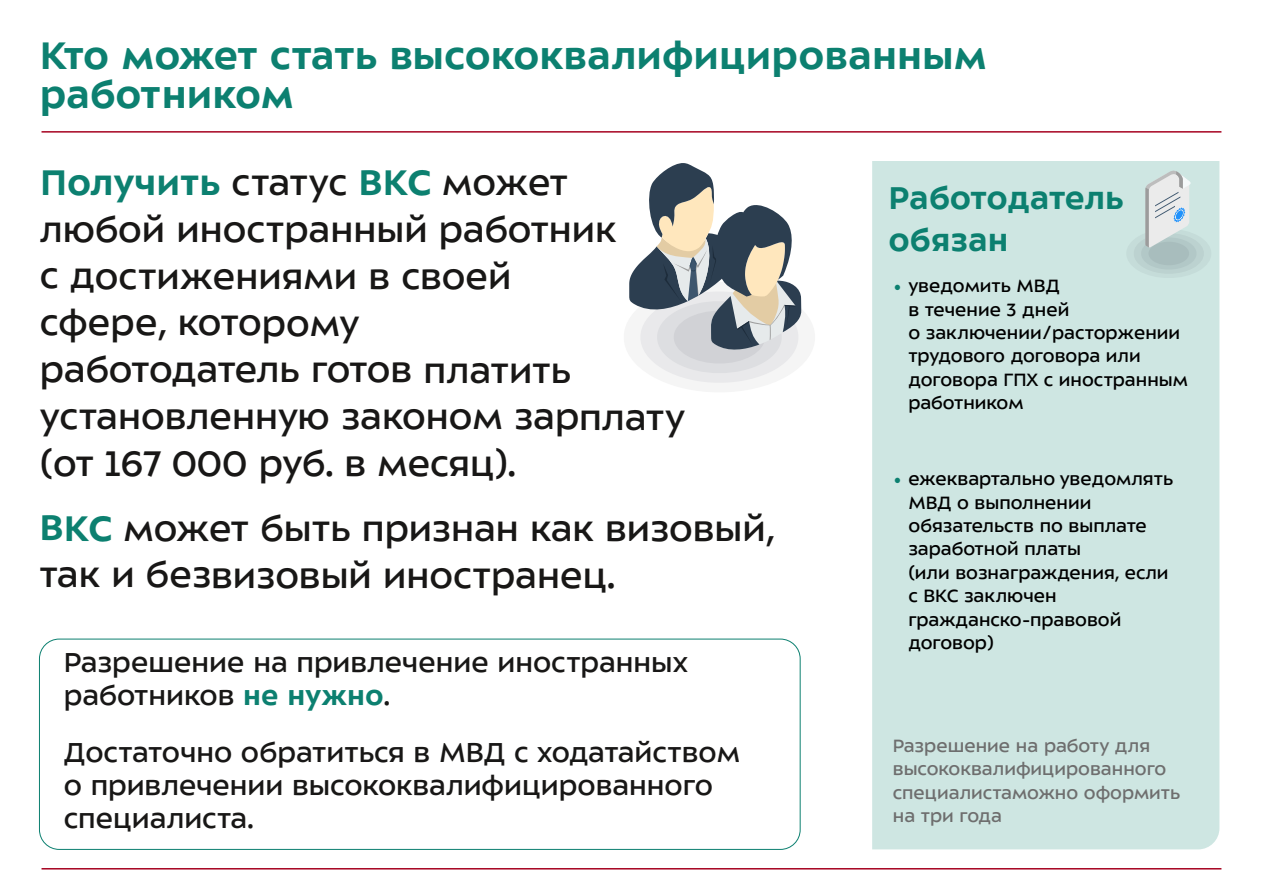
<style>
.page{position:relative;width:1263px;height:893px;background:#fff}
.page>*{position:absolute;margin:0;border:0;box-sizing:border-box;transform-origin:0 0}
.t1{font:700 42px/39px "ALS Sector";color:#0c8070}
.t2{font:39px/46.8px "ALS Sector";color:#181716}
.t3{font:700 34.5px/41.4px "ALS Sector";letter-spacing:-.005em;color:#0c8070}
.t4{font:30px/32.8px "ALS Sector";color:#181716}
.t5{font:19.5px/23.4px "ALS Sector";color:#000}
.t6{font:19.5px/23.4px "ALS Sector";color:#6e6e6e}
.t7{font:19.5px "ALS Sector";color:#0c8070}
.s1{font-weight:700;color:#0c8070}
</style>
<div class="page">
<div style="left:872px;top:161px;width:347px;height:688px;background:#cee6e2"></div>
<svg style="left:1126px;top:170px;width:85px;height:108px;background:#c9dad9"></svg>
<svg style="left:629px;top:163px;width:173px;height:220px"></svg>
<div style="left:39px;top:639px;width:761px;height:211px;border:1px solid #0c8070;border-radius:20px"></div>
<hr style="left:42px;top:131px;width:1179px;height:2px;background:#a60220">
<hr style="left:42px;top:868px;width:1179px;height:1px;background:#a60220">
<h1 class="t1" style="left:40px;top:36px;width:948px">Кто может стать высококвалифицированным работником</h1>
<h2 class="t2" style="left:40px;top:159px;width:647px"><span class="s1">Получить</span> статус <span class="s1">ВКС</span> может любой иностранный работник<br>с достижениями в своей<br>сфере, которому<br>работодатель готов платить установленную законом зарплату (от 167 000 руб. в месяц).</h2>
<h2 class="t2" style="left:40px;top:505px;width:736px"><span class="s1">ВКС</span> может быть признан как визовый, так и безвизовый иностранец.</h2>
<h3 class="t4" style="left:64px;top:646px;width:626px">Разрешение на привлечение иностранных работников <span class="s1">не нужно</span>.</h3>
<h3 class="t4" style="left:64px;top:736px;width:678px">Достаточно обратиться в МВД с ходатайством о привлечении высококвалифицированного специалиста.</h3>
<h3 class="t3" style="left:888px;top:178px;width:237px">Работодатель обязан</h3>
<p class="t7" style="left:894px;top:279px;width:9px">•</p>
<p class="t5" style="left:908px;top:274px;width:281px">уведомить МВД<br>в течение 3 дней<br>о заключении/расторжении трудового договора или договора ГПХ с иностранным работником</p>
<p class="t7" style="left:894px;top:472px;width:9px">•</p>
<p class="t5" style="left:908px;top:467px;width:266px">ежеквартально уведомлять<br>МВД о выполнении обязательств по выплате заработной платы<br>(или вознаграждения, если с ВКС заключен гражданско-правовой договор)</p>
<p class="t6" style="left:893px;top:734px;width:289px">Разрешение на работу для высококвалифицированного специалистаможно оформить на три года</p>
</div>
